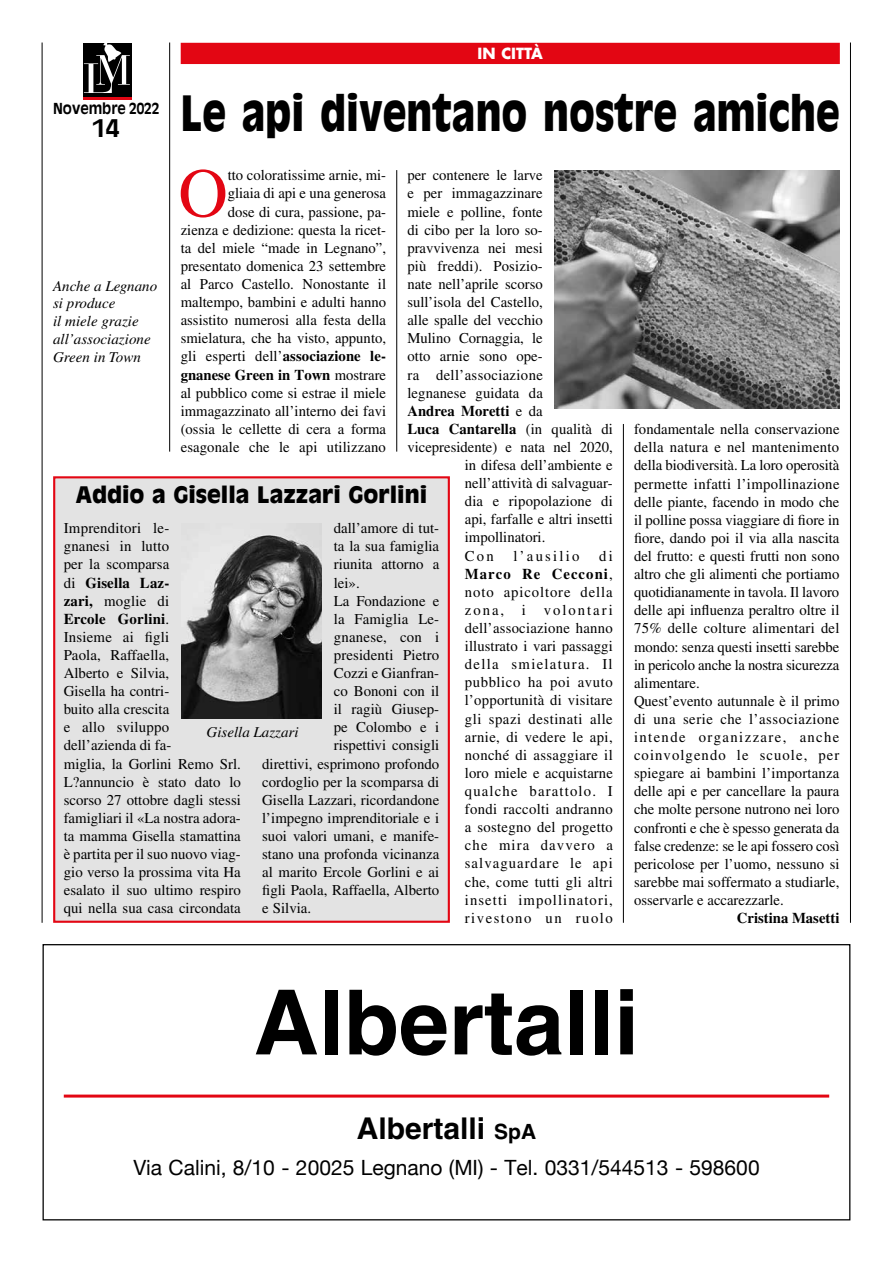
<style>
.page{position:relative;width:893px;height:1263px;background:#fff}
.page>*{position:absolute;margin:0;border:0;box-sizing:border-box;transform-origin:0 0}
.t1{font:700 90px "Helvetica LT Std";color:#000}
.t2{font:69.75px "Times LT Std";color:#e30613}
.t3{font:900 48px "Antique Olive Std";color:#000;scale:.81 1}
.t4{font:700 30px "Helvetica LT Std";color:#000}
.t5{font:700 24px "Antique Olive Std";color:#000}
.t6{font:900 22.5px "Antique Olive Std";color:#000}
.t7{font:21px "Helvetica Neue";color:#000}
.t8{font:15px/18.1px "Times LT Std";color:#000}
.t9{font:italic 15px/17.9px "Times LT Std";color:#000}
.t10{font:700 15px "Times LT Std";color:#000}
.t11{font:15px "Times LT Std";letter-spacing:.025em;color:#000}
.t12{font:700 15px "Antique Olive Std";color:#000;scale:.91 1}
.t13{font:15px "Times LT Std";letter-spacing:.155em;color:#000}
.t14{font:700 15px "Futura Std";color:#fff}
.s1{font-weight:700}
.s2{font-weight:400}
.s3{font-size:21px}
</style>
<div class="page">
<div style="left:83px;top:44px;width:48px;height:54px;background:#000"></div>
<hr style="left:83px;top:98px;width:48px;height:2px;background:#e30613">
<svg style="left:84px;top:43px;width:46px;height:50px"></svg>
<div style="left:181px;top:43px;width:659px;height:21px;background:#e30613"></div>
<hr style="left:42px;top:43px;width:1px;height:880px;background:#000">
<hr style="left:169px;top:43px;width:1px;height:409px;background:#000">
<hr style="left:623px;top:424px;width:1px;height:499px;background:#000">
<hr style="left:396px;top:170px;width:1px;height:282px;background:#000">
<hr style="left:850px;top:43px;width:1px;height:880px;background:#000">
<hr style="left:64px;top:1094px;width:765px;height:3px;background:#e30613">
<img style="left:555px;top:170px;width:284px;height:239px">
<div style="left:54px;top:477px;width:395px;height:445px;background:#e3e3e3"></div>
<div style="left:53px;top:476px;width:397px;height:447px;border:2px solid #e30613"></div>
<img style="left:181px;top:523px;width:141px;height:195px">
<p class="t14" style="left:478px;top:43px;width:67px">IN CITTÀ</p>
<h3 class="t3" style="left:181px;top:84px;width:815px">Le api diventano nostre amiche</h3>
<h2 class="t2" style="left:178px;top:154px;width:51px">O</h2>
<p class="t12" style="left:53px;top:99px;width:118px">Novembre 2022</p>
<h3 class="t5" style="left:93px;top:113px;width:28px">14</h3>
<p class="t8" style="left:181px;top:166px;width:207px;text-align:right">tto coloratissime arnie, mi-<br>gliaia di api e una generosa<br>dose di cura, passione, pa-<br>zienza e dedizione: questa la ricet&shy;ta del miele “made in Legnano”, presentato domenica 23 settembre al Parco Castello. Nonostante il maltempo, bambini e adulti hanno assistito numerosi alla festa della smielatura, che ha visto, appunto, gli esperti dell’<span class="s1">associazione le&shy;gnanese Green in Town</span> mostrare al pubblico come si estrae il miele immagazzinato all’interno dei favi (ossia le cellette di cera a forma esagonale che le api utilizzano</p>
<p class="t8" style="left:407px;top:166px;width:137px">per contenere le larve</p>
<p class="t8" style="left:407px;top:184px;width:137px">e per immagazzinare</p>
<p class="t8" style="left:407px;top:202px;width:137px">miele e polline, fonte</p>
<p class="t8" style="left:407px;top:220px;width:137px">di cibo per la loro so-</p>
<p class="t8" style="left:407px;top:239px;width:137px">pravvivenza nei mesi</p>
<p class="t8" style="left:407px;top:257px;width:137px">più freddi). Posizio-</p>
<p class="t8" style="left:407px;top:275px;width:137px">nate nell’aprile scorso</p>
<p class="t8" style="left:407px;top:293px;width:137px">sull’isola del Castello,</p>
<p class="t8" style="left:407px;top:311px;width:137px">alle spalle del vecchio</p>
<p class="t8" style="left:407px;top:329px;width:137px">Mulino Cornaggia, le</p>
<p class="t8" style="left:407px;top:347px;width:137px">otto arnie sono ope-</p>
<p class="t11" style="left:407px;top:366px;width:137px">ra dell’associazione</p>
<p class="t8" style="left:407px;top:383px;width:137px">legnanese guidata da</p>
<p class="t10" style="left:407px;top:402px;width:137px">Andrea Moretti <span class="s2">e da</span></p>
<p class="t10" style="left:407px;top:420px;width:207px">Luca Cantarella <span class="s2">(in qualità di</span></p>
<p class="t8" style="left:407px;top:438px;width:207px">vicepresidente) e nata nel 2020,</p>
<p class="t8" style="left:465px;top:456px;width:149px">in difesa dell’ambiente e</p>
<p class="t8" style="left:465px;top:474px;width:149px">nell’attività di salvaguar-</p>
<p class="t8" style="left:465px;top:492px;width:149px">dia e ripopolazione di</p>
<p class="t8" style="left:465px;top:510px;width:149px">api, farfalle e altri insetti</p>
<p class="t8" style="left:465px;top:528px;width:82px">impollinatori.</p>
<p class="t8" style="left:465px;top:546px;width:31px">Con</p>
<p class="t13" style="left:513px;top:547px;width:68px">l’ausilio</p>
<p class="t9" style="left:53px;top:277px;width:106px">Anche a Legnano si produce<br>il miele grazie all’associazione<br>Green in Town</p>
<p class="t8" style="left:634px;top:420px;width:207px">fondamentale nella conservazione della natura e nel mantenimento della biodiversità. La loro operosità permette infatti l’impollinazione delle piante, facendo in modo che il polline possa viaggiare di fiore in fiore, dando poi il via alla nascita del frutto: e questi frutti non sono altro che gli alimenti che portiamo quotidianamente in tavola. Il lavoro delle api influenza peraltro oltre il 75% delle colture alimentari del mondo: senza questi insetti sarebbe in pericolo anche la nostra sicurezza alimentare.<br>Quest’evento autunnale è il primo di una serie che l’associazione intende organizzare, anche coinvolgendo le scuole, per spiegare ai bambini l’importanza delle api e per cancellare la paura che molte persone nutrono nei loro confronti e che è spesso generata da false credenze: se le api fossero così pericolose per l’uomo, nessuno si sarebbe mai soffermato a studiarle, osservarle e accarezzarle.</p>
<p class="t10" style="left:737px;top:909px;width:104px">Cristina Masetti</p>
<h3 class="t6" style="left:76px;top:482px;width:353px">Addio a Gisella Lazzari Gorlini</h3>
<p class="t8" style="left:64px;top:519px;width:179px">Imprenditori le-<br>gnanesi in lutto<br>per la scomparsa<br>di <span class="s1">Gisella Laz-<br>zari,</span> moglie di<br><span class="s1">Ercole Gorlini</span>.<br>Insieme ai figli<br>Paola, Raffaella,<br>Alberto e Silvia,<br>Gisella ha contri-<br>buito alla crescita<br>e allo sviluppo dell’azienda di fa-<br>miglia, la Gorlini Remo Srl.<br>L?annuncio è stato dato lo scorso 27 ottobre dagli stessi famigliari il «La nostra adora&shy;ta mamma Gisella stamattina è partita per il suo nuovo viag&shy;gio verso la prossima vita Ha esalato il suo ultimo respiro qui nella sua casa circondata</p>
<p class="t8" style="left:334px;top:519px;width:107px">dall’amore di tut-</p>
<p class="t8" style="left:334px;top:537px;width:107px">ta la sua famiglia</p>
<p class="t8" style="left:334px;top:555px;width:107px">riunita attorno a</p>
<p class="t8" style="left:334px;top:573px;width:27px">lei».</p>
<p class="t8" style="left:334px;top:591px;width:107px">La Fondazione e</p>
<p class="t8" style="left:334px;top:609px;width:107px">la Famiglia Le-</p>
<p class="t8" style="left:334px;top:628px;width:107px">gnanese, con i</p>
<p class="t8" style="left:334px;top:646px;width:107px">presidenti Pietro</p>
<p class="t8" style="left:334px;top:664px;width:107px">Cozzi e Gianfran-</p>
<p class="t8" style="left:334px;top:682px;width:107px">co Bononi con il</p>
<p class="t8" style="left:334px;top:700px;width:107px">il ragiù Giusep-</p>
<p class="t8" style="left:334px;top:718px;width:107px">pe Colombo e i</p>
<p class="t8" style="left:334px;top:736px;width:107px">rispettivi consigli</p>
<p class="t8" style="left:262px;top:754px;width:179px">direttivi, esprimono profondo</p>
<p class="t8" style="left:262px;top:772px;width:179px">cordoglio per la scomparsa di</p>
<p class="t8" style="left:262px;top:791px;width:179px">Gisella Lazzari, ricordandone</p>
<p class="t8" style="left:262px;top:809px;width:179px">l’impegno imprenditoriale e i</p>
<p class="t8" style="left:262px;top:827px;width:179px">suoi valori umani, e manife-</p>
<p class="t8" style="left:262px;top:845px;width:179px">stano una profonda vicinanza</p>
<p class="t8" style="left:262px;top:863px;width:179px">al marito Ercole Gorlini e ai</p>
<p class="t8" style="left:262px;top:881px;width:179px">figli Paola, Raffaella, Alberto</p>
<p class="t8" style="left:262px;top:899px;width:51px">e Silvia.</p>
<p class="t8" style="left:465px;top:546px;width:149px;text-align:justify;text-indent:134px">di <span class="s1">Marco Re Cecconi</span>, noto apicoltore della zona, i volontari dell’associazione hanno illustrato i vari passaggi della smielatura. Il pubblico ha poi avuto l’opportunità di visitare gli spazi destinati alle arnie, di vedere le api, nonché di assaggiare il loro miele e acquistarne qualche barattolo. I fondi raccolti andranno a sostegno del progetto che mira davvero a salvaguardare le api che, come tutti gli altri insetti impollinatori, rivestono un ruolo</p>
<p class="t9" style="left:206px;top:723px;width:94px">Gisella Lazzari</p>
<h1 class="t1" style="left:254px;top:968px;width:387px">Albertalli</h1>
<h3 class="t4" style="left:357px;top:1110px;width:181px">Albertalli <span class="s3">SpA</span></h3>
<h3 class="t7" style="left:133px;top:1152px;width:628px">Via Calini, 8/10 - 20025 Legnano (MI) - Tel. 0331/544513 - 598600</h3>
</div>
